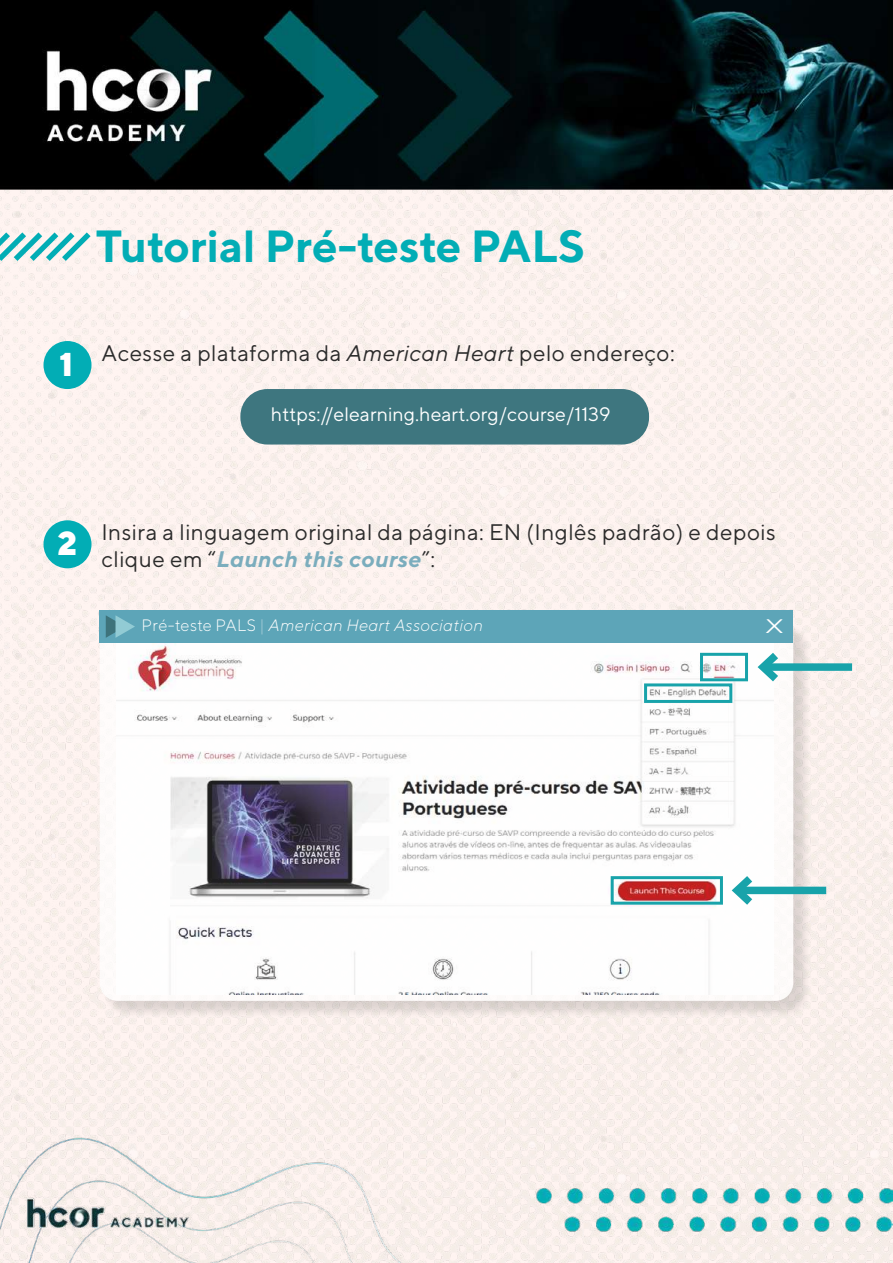
<style>
.page{position:relative;width:893px;height:1263px;background:#fff}
.page>*{position:absolute;margin:0;border:0;box-sizing:border-box;transform-origin:0 0}
.t1{font:700 45px "TT Norms";color:#02adb5}
.t2{font:800 33px "TT Norms";color:#fff}
.t3{font:22.5px/27px "TT Norms";letter-spacing:.02em;color:#2b2b2b}
.t4{font:19.5px "TT Norms";color:#fff}
.t5{font:19.5px "Conthrax Bk";color:#fff}
.t6{font:italic 300 16.5px "TT Norms";letter-spacing:.02em;color:#fff}
.s1{font-style:italic}
.s2{font-weight:700;font-style:italic;color:#7badbd}
.s3{font-style:normal}
.s4{font-weight:100;font-style:normal}
</style>
<div class="page">
<img style="left:0;top:0;width:893px;height:1263px">
<svg style="left:0;top:227px;width:96px;height:40px"></svg>
<div style="left:44px;top:341px;width:48px;height:48px;background:#02adb5;border-radius:50%"></div>
<div style="left:240px;top:389px;width:409px;height:55px;background:#3e767f;border-radius:27px"></div>
<div style="left:44px;top:520px;width:48px;height:48px;background:#02adb5;border-radius:50%"></div>
<div style="left:101px;top:622px;width:711px;height:398px;background:#000;opacity:.18"></div>
<div style="left:100px;top:620px;width:693px;height:381px;background:#fff;border-radius:18px"></div>
<img style="left:116px;top:644px;width:657px;height:350px">
<div style="left:100px;top:610px;width:693px;height:33px;background:#5da5b8"></div>
<svg style="left:106px;top:615px;width:29px;height:23px"></svg>
<div style="left:700px;top:653px;width:48px;height:28px;border:3px solid #18a3aa"></div>
<div style="left:644px;top:683px;width:88px;height:20px;border:3px solid #18a3aa"></div>
<div style="left:611px;top:876px;width:112px;height:29px;border:3px solid #18a3aa"></div>
<div style="left:763px;top:663px;width:89px;height:8px;background:#18a3aa"></div>
<svg style="left:752px;top:645px;width:34px;height:44px"></svg>
<div style="left:737px;top:887px;width:89px;height:7px;background:#18a3aa"></div>
<svg style="left:726px;top:868px;width:34px;height:44px"></svg>
<h1 class="t1" style="left:96px;top:218px;width:491px">Tutorial Pré-teste PALS</h1>
<h2 class="t2" style="left:59px;top:343px;width:15px">1</h2>
<p class="t3" style="left:101px;top:339px;width:575px">Acesse a plataforma da <span class="s1">American Heart</span> pelo endereço:</p>
<p class="t4" style="left:271px;top:402px;width:341px">https://elearning.heart.org/course/1139</p>
<h2 class="t2" style="left:57px;top:523px;width:21px">2</h2>
<p class="t3" style="left:101px;top:518px;width:676px">Insira a linguagem original da página: EN (Inglês padrão) e depois clique em “<span class="s2">Launch this course</span>”:</p>
<p class="t6" style="left:142px;top:615px;width:343px"><span class="s3">Pré-teste PALS</span> <span class="s4">|</span> American Heart Association</p>
<p class="t5" style="left:766px;top:611px;width:19px">X</p>
</div>
